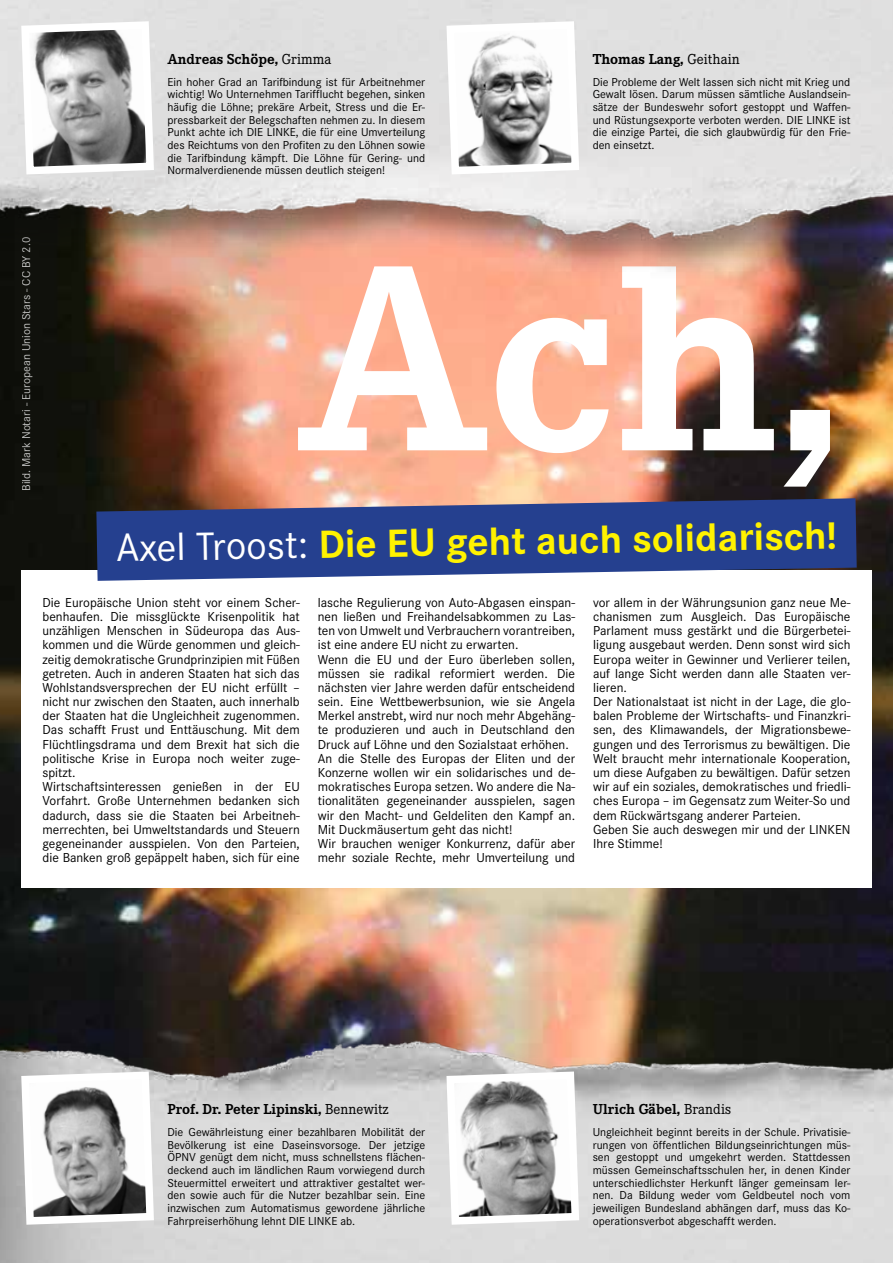
<style>
.page{position:relative;width:893px;height:1263px;background:#fff}
.page>*{position:absolute;margin:0;border:0;box-sizing:border-box;transform-origin:0 0}
.t1{font:700 274.95px "Corporate E";color:#fff}
.t2{font:700 40.8px "Corporate S";color:#fff200}
.t3{font:700 15px "Corporate E";color:#000}
.t4{font:13.5px/14.2px "Corporate S";color:#000}
.t5{font:12px/12.6px "Corporate S";color:#000;text-align:justify}
.t6{font:12px "Corporate S";color:#fff}
.s1{font-weight:400}
.s2{font-weight:400;color:#fff}
</style>
<div class="page">
<img style="left:0;top:349px;width:893px;height:627px">
<div style="left:21px;top:570px;width:851px;height:317px;background:#fff"></div>
<svg style="left:96px;top:498px;width:761px;height:83px;background:#415493"></svg>
<img style="left:0;top:976px;width:893px;height:287px">
<img style="left:0;top:0;width:893px;height:349px">
<svg style="left:443px;top:1068px;width:140px;height:160px"></svg>
<svg style="left:17px;top:1068px;width:141px;height:160px"></svg>
<svg style="left:443px;top:17px;width:140px;height:161px"></svg>
<svg style="left:17px;top:17px;width:141px;height:161px"></svg>
<p class="t3" style="left:167px;top:50px;width:166px">Andreas Schöpe, <span class="s1">Grimma</span></p>
<p class="t5" style="left:167px;top:76px;width:259px">Ein hoher Grad an Tarifbindung ist für Arbeitnehmer wichtig! Wo Unternehmen Tarifflucht begehen, sinken häufig die Löhne; prekäre Arbeit, Stress und die Er&shy;pressbarkeit der Belegschaften nehmen zu. In diesem Punkt achte ich DIE LINKE, die für eine Umverteilung des Reichtums von den Profiten zu den Löhnen sowie die Tarifbindung kämpft. Die Löhne für Gering- und Normalverdienende müssen deutlich steigen!</p>
<p class="t3" style="left:593px;top:50px;width:149px">Thomas Lang, <span class="s1">Geithain</span></p>
<p class="t5" style="left:593px;top:76px;width:259px">Die Probleme der Welt lassen sich nicht mit Krieg und Gewalt lösen. Darum müssen sämtliche Auslandsein&shy;sätze der Bundeswehr sofort gestoppt und Waffen&shy;und Rüstungsexporte verboten werden. DIE LINKE ist die einzige Partei, die sich glaubwürdig für den Frie&shy;den einsetzt.</p>
<p class="t6" style="left:19px;top:491px;width:256px;rotate:-90deg">Bild. Mark Notari - European Union Stars - CC BY 2.0</p>
<h1 class="t1" style="left:296px;top:204px;width:548px">Ach,</h1>
<h2 class="t2" style="left:116px;top:524px;width:722px;rotate:-1deg"><span class="s2">Axel Troost:</span> Die EU geht auch solidarisch!</h2>
<p class="t4" style="left:43px;top:595px;width:259px">Die Europäische Union steht vor einem Scher&shy;benhaufen. Die missglückte Krisenpolitik hat unzähligen Menschen in Südeuropa das Aus&shy;kommen und die Würde genommen und gleich&shy;zeitig demokratische Grundprinzipien mit Füßen getreten. Auch in anderen Staaten hat sich das Wohlstandsversprechen der EU nicht erfüllt – nicht nur zwischen den Staaten, auch innerhalb der Staaten hat die Ungleichheit zugenommen.<br>Das schafft Frust und Enttäuschung. Mit dem Flüchtlingsdrama und dem Brexit hat sich die politische Krise in Europa noch weiter zuge&shy;spitzt.<br>Wirtschaftsinteressen genießen in der EU Vorfahrt. Große Unternehmen bedanken sich dadurch, dass sie die Staaten bei Arbeitneh&shy;merrechten, bei Umweltstandards und Steuern gegeneinander ausspielen. Von den Parteien, die Banken groß gepäppelt haben, sich für eine</p>
<p class="t4" style="left:318px;top:595px;width:259px">lasche Regulierung von Auto-Abgasen einspan&shy;nen ließen und Freihandelsabkommen zu Las&shy;ten von Umwelt und Verbrauchern vorantreiben, ist eine andere EU nicht zu erwarten.<br>Wenn die EU und der Euro überleben sollen, müssen sie radikal reformiert werden. Die nächsten vier Jahre werden dafür entscheidend sein. Eine Wettbewerbsunion, wie sie Angela Merkel anstrebt, wird nur noch mehr Abgehäng&shy;te produzieren und auch in Deutschland den Druck auf Löhne und den Sozialstaat erhöhen.<br>An die Stelle des Europas der Eliten und der Konzerne wollen wir ein solidarisches und de&shy;mokratisches Europa setzen. Wo andere die Na&shy;tionalitäten gegeneinander ausspielen, sagen wir den Macht- und Geldeliten den Kampf an.<br>Mit Duckmäusertum geht das nicht!<br>Wir brauchen weniger Konkurrenz, dafür aber mehr soziale Rechte, mehr Umverteilung und</p>
<p class="t4" style="left:593px;top:595px;width:259px">vor allem in der Währungsunion ganz neue Me&shy;chanismen zum Ausgleich. Das Europäische Parlament muss gestärkt und die Bürgerbetei&shy;ligung ausgebaut werden. Denn sonst wird sich Europa weiter in Gewinner und Verlierer teilen, auf lange Sicht werden dann alle Staaten ver&shy;lieren.<br>Der Nationalstaat ist nicht in der Lage, die glo&shy;balen Probleme der Wirtschafts- und Finanzkri&shy;sen, des Klimawandels, der Migrationsbewe&shy;gungen und des Terrorismus zu bewältigen. Die Welt braucht mehr internationale Kooperation, um diese Aufgaben zu bewältigen. Dafür setzen wir auf ein soziales, demokratisches und friedli&shy;ches Europa – im Gegensatz zum Weiter-So und dem Rückwärtsgang anderer Parteien.<br>Geben Sie auch deswegen mir und der LINKEN Ihre Stimme!</p>
<p class="t3" style="left:167px;top:1100px;width:223px">Prof. Dr. Peter Lipinski, <span class="s1">Bennewitz</span></p>
<p class="t5" style="left:167px;top:1126px;width:259px">Die Gewährleistung einer bezahlbaren Mobilität der Bevölkerung ist eine Daseinsvorsoge. Der jetzige ÖPNV genügt dem nicht, muss schnellstens flächen&shy;deckend auch im ländlichen Raum vorwiegend durch Steuermittel erweitert und attraktiver gestaltet wer&shy;den sowie auch für die Nutzer bezahlbar sein. Eine inzwischen zum Automatismus gewordene jährliche Fahrpreiserhöhung lehnt DIE LINKE ab.</p>
<p class="t3" style="left:593px;top:1100px;width:140px">Ulrich Gäbel, <span class="s1">Brandis</span></p>
<p class="t5" style="left:593px;top:1126px;width:259px">Ungleichheit beginnt bereits in der Schule. Privatisie&shy;rungen von öffentlichen Bildungseinrichtungen müs&shy;sen gestoppt und umgekehrt werden. Stattdessen müssen Gemeinschaftsschulen her, in denen Kinder unterschiedlichster Herkunft länger gemeinsam ler&shy;nen. Da Bildung weder vom Geldbeutel noch vom jeweiligen Bundesland abhängen darf, muss das Ko&shy;operationsverbot abgeschafft werden.</p>
</div>
